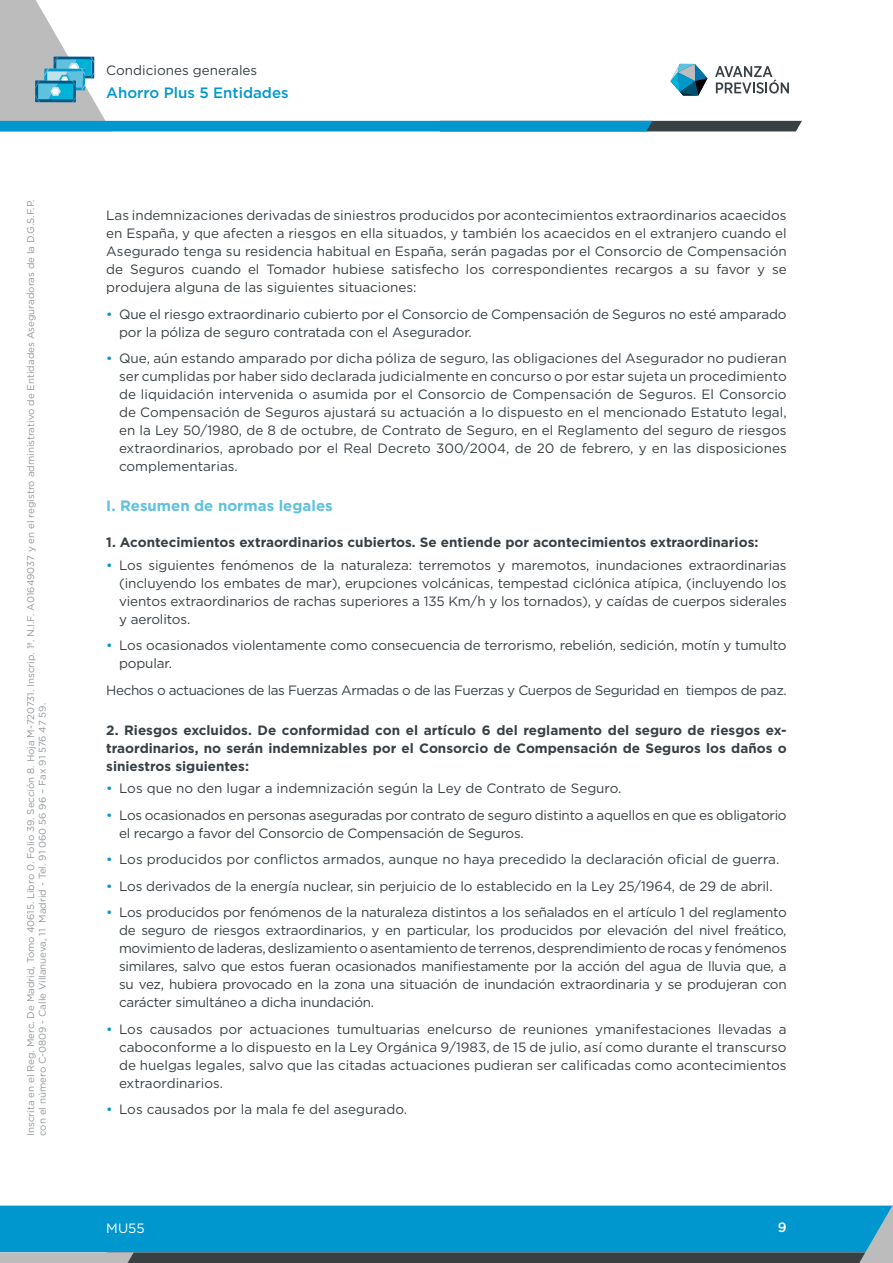
<style>
.page{position:relative;width:893px;height:1263px;background:#fff}
.page>*{position:absolute;margin:0;border:0;box-sizing:border-box;transform-origin:0 0}
.t1{font:700 15px "Gotham";color:#5ec1de}
.t2{font:500 15px "Gotham";color:#0097cc}
.t3{font:13.5px/18px "Gotham";letter-spacing:-.01em;color:#384044;text-align:justify}
.t4{font:700 13.5px/18px "Gotham";color:#384044;text-align:justify}
.t5{font:13.5px "Gotham";letter-spacing:-.03em;color:#384044}
.t6{font:13.5px "Gotham";color:#fff}
.t7{font:500 13.5px "Gotham";color:#fff}
.t8{font:9.75px/11.7px "Gotham";color:#92979b}
.s1{color:#0097ca}
</style>
<div class="page">
<svg style="left:0;top:1205px;width:893px;height:58px;background:#148db9"></svg>
<svg style="left:0;top:0;width:802px;height:131px"></svg>
<p class="t3" style="left:106px;top:61px;width:152px">Condiciones generales</p>
<p class="t2" style="left:106px;top:83px;width:184px">Ahorro Plus 5 Entidades</p>
<p class="t8" style="left:25px;top:1136px;width:938px;rotate:-90deg">Inscrita en el Reg. Merc. De Madrid, Tomo 40615. Libro 0. Folio 39. Sección 8. Hoja M-720731. Inscrip. 1ª. N.I.F. A01649037 y en el registro administrativo de Entidades Aseguradoras de la D.G.S.F.P. con el número C-0809 - Calle Villanueva, 11 Madrid - Tel. 91 060 56 96 – Fax 91 576 47 59.</p>
<p class="t3" style="left:106px;top:206px;width:682px">Las indemnizaciones derivadas de siniestros producidos por acontecimientos extraordinarios acaecidos en España, y que afecten a riesgos en ella situados, y también los acaecidos en el extranjero cuando el Asegurado tenga su residencia habitual en España, serán pagadas por el Consorcio de Compensación de Seguros cuando el Tomador hubiese satisfecho los correspondientes recargos a su favor y se produjera alguna de las siguientes situaciones:</p>
<p class="t3" style="left:119px;top:305px;width:669px;text-indent:-13px"><span class="s1">•</span> Que el riesgo extraordinario cubierto por el Consorcio de Compensación de Seguros no esté amparado por la póliza de seguro contratada con el Asegurador.</p>
<p class="t3" style="left:119px;top:349px;width:669px;text-indent:-13px"><span class="s1">•</span> Que, aún estando amparado por dicha póliza de seguro, las obligaciones del Asegurador no pudieran ser cumplidas por haber sido declarada judicialmente en concurso o por estar sujeta un procedimiento de liquidación intervenida o asumida por el Consorcio de Compensación de Seguros. El Consorcio de Compensación de Seguros ajustará su actuación a lo dispuesto en el mencionado Estatuto legal, en la Ley 50/1980, de 8 de octubre, de Contrato de Seguro, en el Reglamento del seguro de riesgos extraordinarios, aprobado por el Real Decreto 300/2004, de 20 de febrero, y en las disposiciones complementarias.</p>
<p class="t1" style="left:106px;top:496px;width:228px">I. Resumen de normas legales</p>
<p class="t4" style="left:106px;top:534px;width:654px">1. Acontecimientos extraordinarios cubiertos. Se entiende por acontecimientos extraordinarios:</p>
<p class="t3" style="left:119px;top:556px;width:669px;text-indent:-13px"><span class="s1">•</span> Los siguientes fenómenos de la naturaleza: terremotos y maremotos, inundaciones extraordinarias (incluyendo los embates de mar), erupciones volcánicas, tempestad ciclónica atípica, (incluyendo los vientos extraordinarios de rachas superiores a 135 Km/h y los tornados), y caídas de cuerpos siderales y aerolitos.</p>
<p class="t3" style="left:119px;top:636px;width:669px;text-indent:-13px"><span class="s1">•</span> Los ocasionados violentamente como consecuencia de terrorismo, rebelión, sedición, motín y tumulto popular.</p>
<p class="t5" style="left:106px;top:681px;width:682px">Hechos o actuaciones de las Fuerzas Armadas o de las Fuerzas y Cuerpos de Seguridad en tiempos de paz.</p>
<p class="t4" style="left:106px;top:721px;width:682px">2. Riesgos excluidos. De conformidad con el artículo 6 del reglamento del seguro de riesgos ex&shy;traordinarios, no serán indemnizables por el Consorcio de Compensación de Seguros los daños o siniestros siguientes:</p>
<p class="t3" style="left:106px;top:779px;width:517px"><span class="s1">•</span> Los que no den lugar a indemnización según la Ley de Contrato de Seguro.</p>
<p class="t3" style="left:119px;top:806px;width:669px;text-indent:-13px"><span class="s1">•</span> Los ocasionados en personas aseguradas por contrato de seguro distinto a aquellos en que es obligatorio el recargo a favor del Consorcio de Compensación de Seguros.</p>
<p class="t3" style="left:106px;top:850px;width:674px"><span class="s1">•</span> Los producidos por conflictos armados, aunque no haya precedido la declaración oficial de guerra.</p>
<p class="t3" style="left:106px;top:877px;width:668px"><span class="s1">•</span> Los derivados de la energía nuclear, sin perjuicio de lo establecido en la Ley 25/1964, de 29 de abril.</p>
<p class="t3" style="left:119px;top:903px;width:669px;text-indent:-13px"><span class="s1">•</span> Los producidos por fenómenos de la naturaleza distintos a los señalados en el artículo 1 del reglamento de seguro de riesgos extraordinarios, y en particular, los producidos por elevación del nivel freático, movimiento de laderas, deslizamiento o asentamiento de terrenos, desprendimiento de rocas y fenómenos similares, salvo que estos fueran ocasionados manifiestamente por la acción del agua de lluvia que, a su vez, hubiera provocado en la zona una situación de inundación extraordinaria y se produjeran con carácter simultáneo a dicha inundación.</p>
<p class="t3" style="left:119px;top:1020px;width:669px;text-indent:-13px"><span class="s1">•</span> Los causados por actuaciones tumultuarias enelcurso de reuniones ymanifestaciones llevadas a caboconforme a lo dispuesto en la Ley Orgánica 9/1983, de 15 de julio, así como durante el transcurso de huelgas legales, salvo que las citadas actuaciones pudieran ser calificadas como acontecimientos extraordinarios.</p>
<p class="t3" style="left:106px;top:1100px;width:302px"><span class="s1">•</span> Los causados por la mala fe del asegurado.</p>
<p class="t6" style="left:106px;top:1219px;width:40px">MU55</p>
<p class="t7" style="left:778px;top:1218px;width:10px">9</p>
</div>
